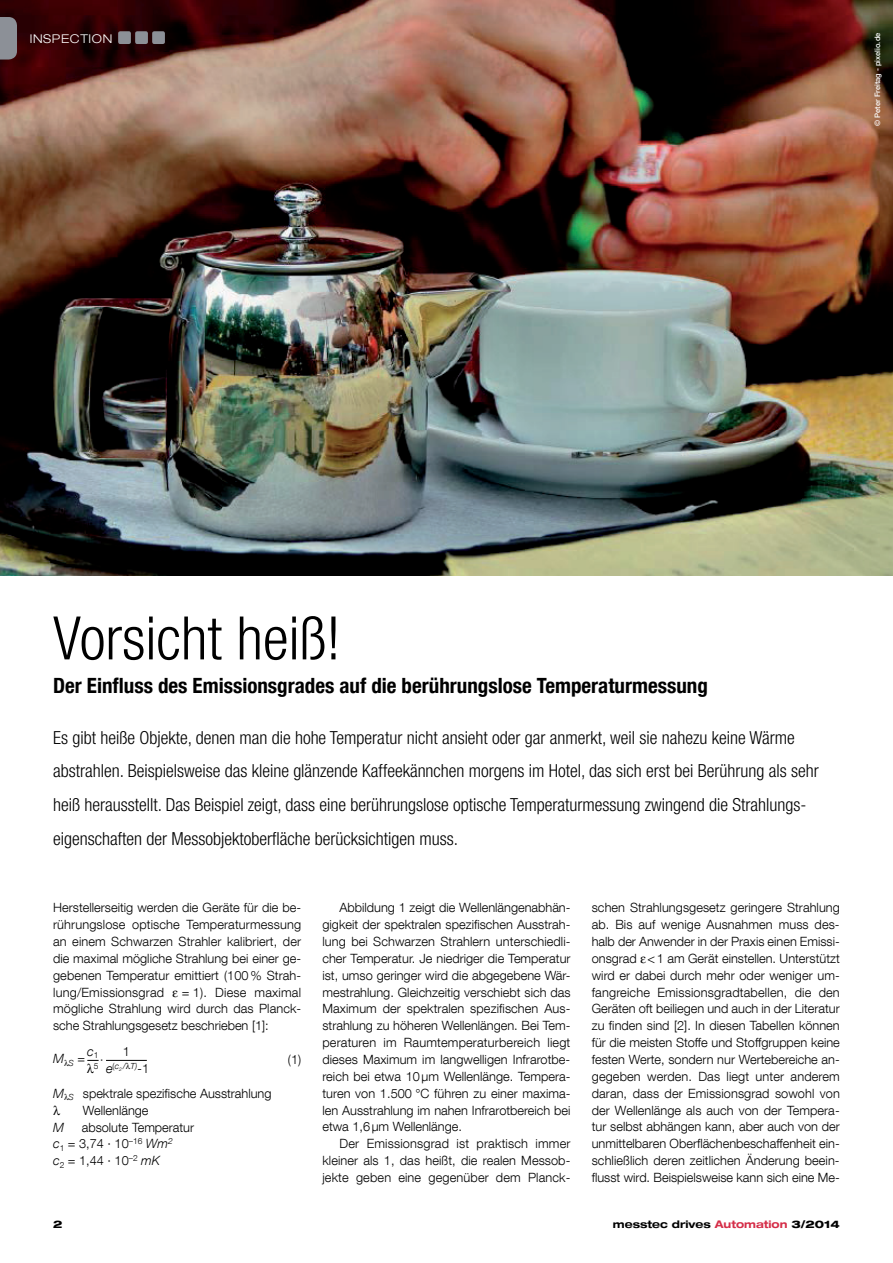
<style>
.page{position:relative;width:893px;height:1263px;background:#fff}
.page>*{position:absolute;margin:0;border:0;box-sizing:border-box;transform-origin:0 0}
.t1{font:300 condensed 60px "Helvetica Neue LT Com";color:#000}
.t2{font:700 condensed 21px "Helvetica Neue LT Com";color:#000}
.t3{font:300 condensed 18px/33.8px "Helvetica Neue LT Com";color:#000}
.t4{font:300 12.75px/16.8px "Helvetica Neue LT Com";color:#000;text-align:justify}
.t5{font:italic 300 12.75px "Helvetica Neue LT Com";color:#000}
.t6{font:300 expanded 12px "Helvetica Neue LT Com";letter-spacing:.055em;color:#fff}
.t7{font:700 expanded 10.5px "Helvetica Neue LT Com";color:#000}
.t8{font:800 expanded 10.5px "Helvetica Neue LT Com";color:#000}
.t9{font:italic 300 8.4px "Helvetica Neue LT Com";color:#000}
.t10{font:500 7.5px "Helvetica Neue LT Com";color:#fff}
.s1{font-style:normal}
.s2{font-size:12.75px}
.s3{font-style:normal;font-size:12.75px}
.s4{font-style:italic}
.s5{color:#d52d48}
.s6{font-weight:800}
</style>
<div class="page">
<img style="left:0;top:0;width:893px;height:575px">
<hr style="left:106px;top:1060px;width:41px;height:1px;background:#000">
<svg style="left:0;top:17px;width:17px;height:43px"></svg>
<div style="left:118px;top:31px;width:13px;height:13px;background:#8c9097;border-radius:2px"></div>
<div style="left:135px;top:31px;width:13px;height:13px;background:#8c9097;border-radius:2px"></div>
<div style="left:152px;top:31px;width:13px;height:13px;background:#8c9097;border-radius:2px"></div>
<svg style="left:87px;top:1060px;width:12px;height:1px"></svg>
<p class="t6" style="left:30px;top:31px;width:84px">INSPECTION</p>
<p class="t10" style="left:873px;top:126px;width:95px;rotate:-90deg">© Peter Freitag - pixelio.de</p>
<h1 class="t1" style="left:53px;top:604px;width:289px">Vorsicht heiß!</h1>
<h2 class="t2" style="left:53px;top:673px;width:656px">Der Einfluss des Emissionsgrades auf die berührungslose Temperaturmessung</h2>
<p class="t3" style="left:53px;top:720px;width:767px">Es gibt heiße Objekte, denen man die hohe Temperatur nicht ansieht oder gar anmerkt, weil sie nahezu keine Wärme abstrahlen. Beispielsweise das kleine glänzende Kaffeekännchen morgens im Hotel, das sich erst bei Berührung als sehr heiß herausstellt. Das Beispiel zeigt, dass eine berührungslose optische Temperaturmessung zwingend die Strahlungs&shy;eigenschaften der Messobjektoberfläche berücksichtigen muss.</p>
<p class="t4" style="left:53px;top:899px;width:250px">Herstellerseitig werden die Geräte für die be&shy;rührungslose optische Temperaturmessung an einem Schwarzen Strahler kalibriert, der die maximal mögliche Strahlung bei einer ge&shy;gebenen Temperatur emittiert (100% Strah&shy;lung/Emissionsgrad</p>
<p class="t4" style="left:53px;top:983px;width:250px;text-indent:129px">= 1). Diese maximal mögliche Strahlung wird durch das Planck&shy;sche Strahlungsgesetz beschrieben [1]:</p>
<p class="t5" style="left:53px;top:1051px;width:52px">M <sub>S</sub> = ·</p>
<p class="t5" style="left:87px;top:1043px;width:13px">c<sub>1</sub></p>
<p class="t4" style="left:123px;top:1042px;width:9px">1</p>
<p class="t9" style="left:94px;top:1061px;width:57px"><span class="s1">5</span> <span class="s2">e</span><span class="s1">(</span>c<sub>2</sub> / T)<span class="s2">-</span><span class="s3">1</span></p>
<p class="t4" style="left:288px;top:1051px;width:15px">(1)</p>
<p class="t4" style="left:83px;top:1084px;width:190px;text-indent:-30px"><span class="s4">M</span> <sub>S</sub> spektrale spezifische Ausstrahlung<br>Wellenlänge</p>
<p class="t5" style="left:53px;top:1119px;width:12px">M</p>
<p class="t4" style="left:53px;top:1118px;width:143px;text-align:left;text-indent:29px">absolute Temperatur <span class="s4">c</span><sub>1</sub> = 3,74 · 10<sup>–16</sup> <span class="s4">Wm</span><sup>2<br></sup><span class="s4">c</span><sub>2</sub> = 1,44 · 10<sup>–2</sup> <span class="s4">mK</span></p>
<p class="t4" style="left:322px;top:899px;width:250px;text-indent:17px">Abbildung 1 zeigt die Wellenlängenabhän&shy;gigkeit der spektralen spezifischen Ausstrah&shy;lung bei Schwarzen Strahlern unterschiedli&shy;cher Temperatur. Je niedriger die Temperatur ist, umso geringer wird die abgegebene Wär&shy;mestrahlung. Gleichzeitig verschiebt sich das Maximum der spektralen spezifischen Aus&shy;strahlung zu höheren Wellenlängen. Bei Tem&shy;peraturen im Raumtemperaturbereich liegt dieses Maximum im langwelligen Infrarotbe&shy;reich bei etwa 10µm Wellenlänge. Tempera&shy;turen von 1.500 °C führen zu einer maxima&shy;len Ausstrahlung im nahen Infrarotbereich bei etwa 1,6µm Wellenlänge.</p>
<p class="t4" style="left:322px;top:1135px;width:250px;text-indent:17px">Der Emissionsgrad ist praktisch immer kleiner als 1, das heißt, die realen Messob&shy;jekte geben eine gegenüber dem Planck-</p>
<p class="t4" style="left:592px;top:899px;width:250px">schen Strahlungsgesetz geringere Strahlung ab. Bis auf wenige Ausnahmen muss des&shy;halb der Anwender in der Praxis einen Emissi&shy;onsgrad &lt;1 am Gerät einstellen. Unterstützt wird er dabei durch mehr oder weniger um&shy;fangreiche Emissionsgradtabellen, die den Geräten oft beiliegen und auch in der Literatur zu finden sind [2]. In diesen Tabellen können für die meisten Stoffe und Stoffgruppen keine festen Werte, sondern nur Wertebereiche an&shy;gegeben werden. Das liegt unter anderem daran, dass der Emissionsgrad sowohl von der Wellenlänge als auch von der Tempera&shy;tur selbst abhängen kann, aber auch von der unmittelbaren Oberflächenbeschaffenheit ein&shy;schließlich deren zeitlichen Änderung beein&shy;flusst wird. Beispielsweise kann sich eine Me-</p>
<p class="t8" style="left:53px;top:1217px;width:11px">2</p>
<p class="t7" style="left:613px;top:1217px;width:228px">messtec drives <span class="s5">Automation</span> <span class="s6">3/2014</span></p>
</div>
